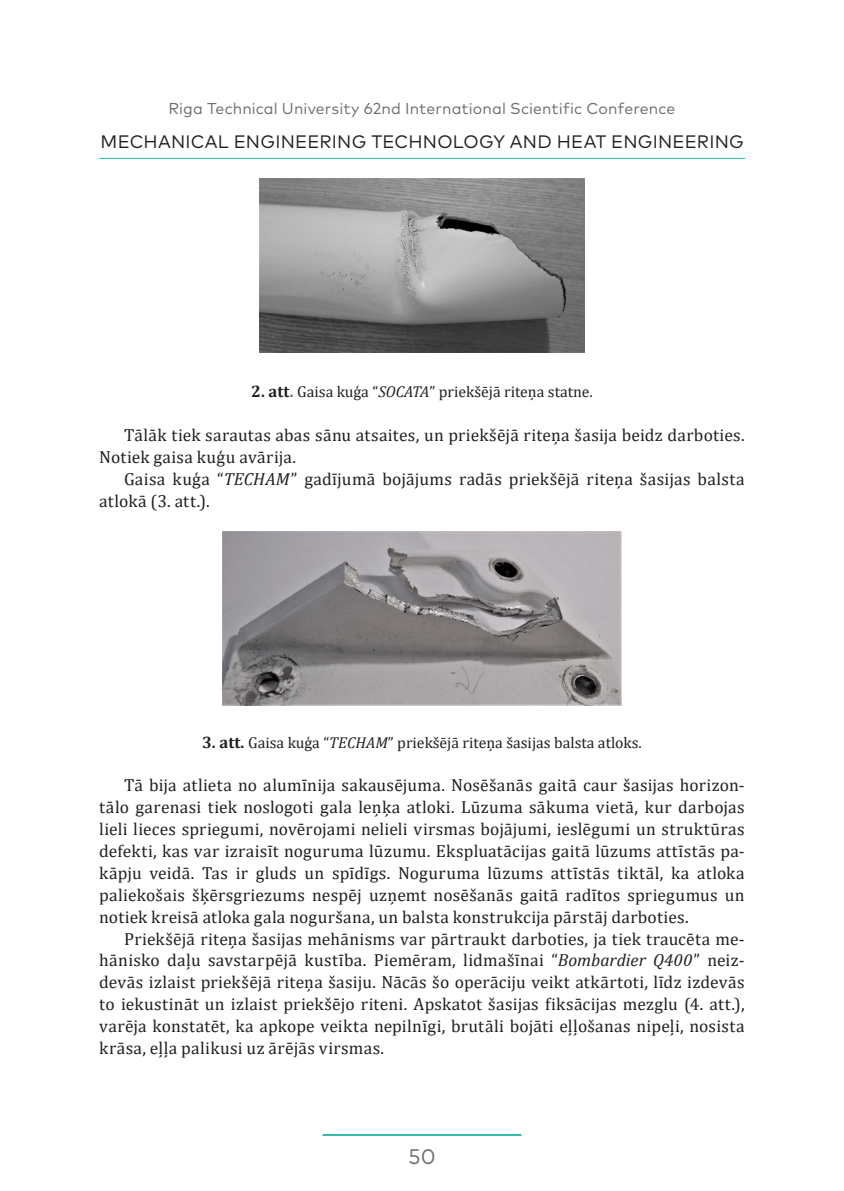
<style>
.page{position:relative;width:844px;height:1191px;background:#fff}
.page>*{position:absolute;margin:0;border:0;box-sizing:border-box;transform-origin:0 0}
.t1{font:21px "Mark Pro";color:#6c6d70}
.t2{font:18.03px "Mark Pro";letter-spacing:.015em;color:#231f20}
.Pamats{font:17.5px/21.9px "Cambria";letter-spacing:.015em;color:#231f20}
.Attela_paraksts{font:15.75px "Cambria";color:#231f20}
.t3{font:15.75px "Mark Pro";letter-spacing:.005em;color:#6c6d70}
.s1{font-weight:700;font-size:16.62px}
.s2{font-weight:700;font-size:16.62px;color:#6c6d70}
.s3{font-style:italic}
</style>
<div class="page">
<hr style="left:99px;top:158px;width:646px;height:1px;background:#21b9a1">
<hr style="left:322px;top:1134px;width:199px;height:1px;background:#21b9a1">
<hr style="left:322px;top:1135px;width:199px;height:1px;background:#21b9a1">
<img style="left:259px;top:179px;width:325px;height:173px">
<img style="left:222px;top:531px;width:399px;height:174px">
<p class="t3" style="left:168px;top:96px;width:508px">Riga Technical University 62nd International Scientific Conference</p>
<p class="t2" style="left:101px;top:128px;width:644px">MECHANICAL ENGINEERING TECHNOLOGY AND HEAT ENGINEERING</p>
<p class="Attela_paraksts" style="left:251px;top:383px;width:343px"><span class="s1">2. att</span><span class="s2">.</span> Gaisa kuģa “<span class="s3">SOCATA</span>” priekšējā riteņa statne.</p>
<p class="Pamats" style="left:99px;top:424px;width:646px;text-indent:25px">Tālāk tiek sarautas abas sānu atsaites, un priekšējā riteņa šasija beidz darboties.<br>Notiek gaisa kuģu avārija.</p>
<p class="Pamats" style="left:99px;top:468px;width:646px;text-indent:25px">Gaisa kuģa “<span class="s3">TECHAM</span>” gadījumā bojājums radās priekšējā riteņa šasijas balsta atlokā (3. att.).</p>
<p class="Attela_paraksts" style="left:202px;top:733px;width:441px"><span class="s1">3. att.</span> Gaisa kuģa “<span class="s3">TECHAM</span>” priekšējā riteņa šasijas balsta atloks.</p>
<p class="Pamats" style="left:99px;top:774px;width:646px;text-align:justify;text-indent:25px">Tā bija atlieta no alumīnija sakausējuma. Nosēšanās gaitā caur šasijas horizon&shy;tālo garenasi tiek noslogoti gala leņķa atloki. Lūzuma sākuma vietā, kur darbojas lieli lieces spriegumi, novērojami nelieli virsmas bojājumi, ieslēgumi un struktūras defekti, kas var izraisīt noguruma lūzumu. Ekspluatācijas gaitā lūzums attīstās pa&shy;kāpju veidā. Tas ir gluds un spīdīgs. Noguruma lūzums attīstās tiktāl, ka atloka paliekošais šķērsgriezums nespēj uzņemt nosēšanās gaitā radītos spriegumus un notiek kreisā atloka gala noguršana, un balsta konstrukcija pārstāj darboties.</p>
<p class="Pamats" style="left:99px;top:927px;width:646px;text-align:justify;text-indent:25px">Priekšējā riteņa šasijas mehānisms var pārtraukt darboties, ja tiek traucēta me&shy;hānisko daļu savstarpējā kustība. Piemēram, lidmašīnai “<span class="s3">Bombardier Q400</span>” neiz&shy;devās izlaist priekšējā riteņa šasiju. Nācās šo operāciju veikt atkārtoti, līdz izdevās to iekustināt un izlaist priekšējo riteni. Apskatot šasijas fiksācijas mezglu (4. att.), varēja konstatēt, ka apkope veikta nepilnīgi, brutāli bojāti eļļošanas nipeļi, nosista krāsa, eļļa palikusi uz ārējās virsmas.</p>
<p class="t1" style="left:408px;top:1140px;width:29px">50</p>
</div>
